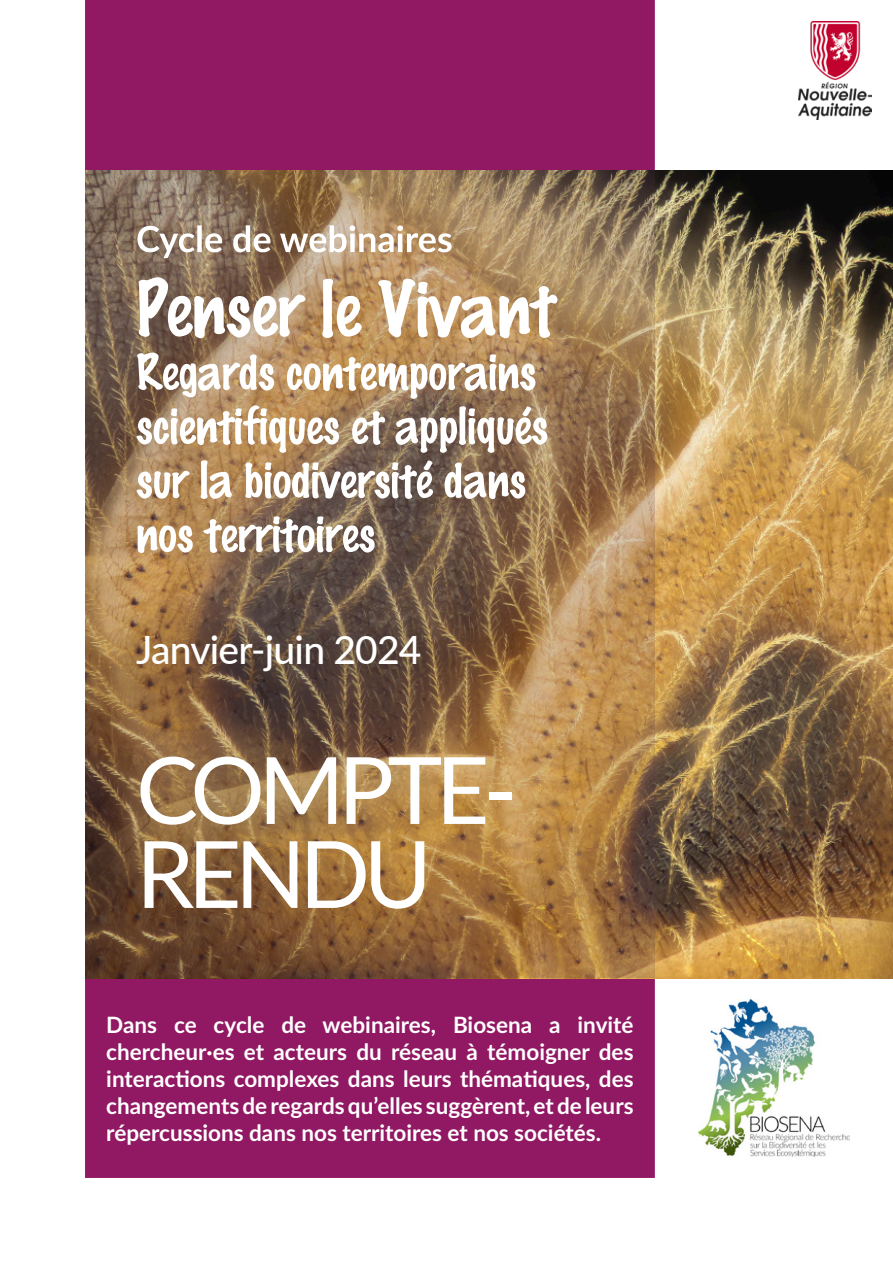
<style>
.page{position:relative;width:893px;height:1263px;background:#fff}
.page>*{position:absolute;margin:0;border:0;box-sizing:border-box;transform-origin:0 0}
.t1{font:93px/84px "Lato";letter-spacing:-.07em;color:#fff}
.t2{font:500 39px "Lato";letter-spacing:-.02em;color:#fff}
.t3{font:700 22.5px/27px "Lato";color:#fff;text-align:justify}
</style>
<div class="page">
<div style="left:85px;top:0;width:570px;height:1178px;background:#911863"></div>
<img style="left:655px;top:170px;width:238px;height:808px">
<svg style="left:85px;top:170px;width:570px;height:808px;background:#916e49"></svg>
<img style="left:798px;top:21px;width:74px;height:98px">
<img style="left:698px;top:999px;width:152px;height:158px">
<svg style="left:138px;top:516px;width:237px;height:37px"></svg>
<svg style="left:137px;top:460px;width:388px;height:39px"></svg>
<svg style="left:137px;top:405px;width:410px;height:48px"></svg>
<svg style="left:137px;top:353px;width:398px;height:46px"></svg>
<svg style="left:139px;top:277px;width:418px;height:61px"></svg>
<svg style="left:137px;top:225px;width:315px;height:33px"></svg>
<h2 class="t2" style="left:136px;top:622px;width:287px">Janvier-juin 2024</h2>
<h1 class="t1" style="left:136px;top:744px;width:383px">COMPTE-<br>RENDU</h1>
<p class="t3" style="left:106px;top:1010px;width:529px">Dans ce cycle de webinaires, Biosena a invité chercheur·es et acteurs du réseau à témoigner des interactions complexes dans leurs thématiques, des changements de regards qu’elles suggèrent, et de leurs répercussions dans nos territoires et nos sociétés.</p>
</div>
